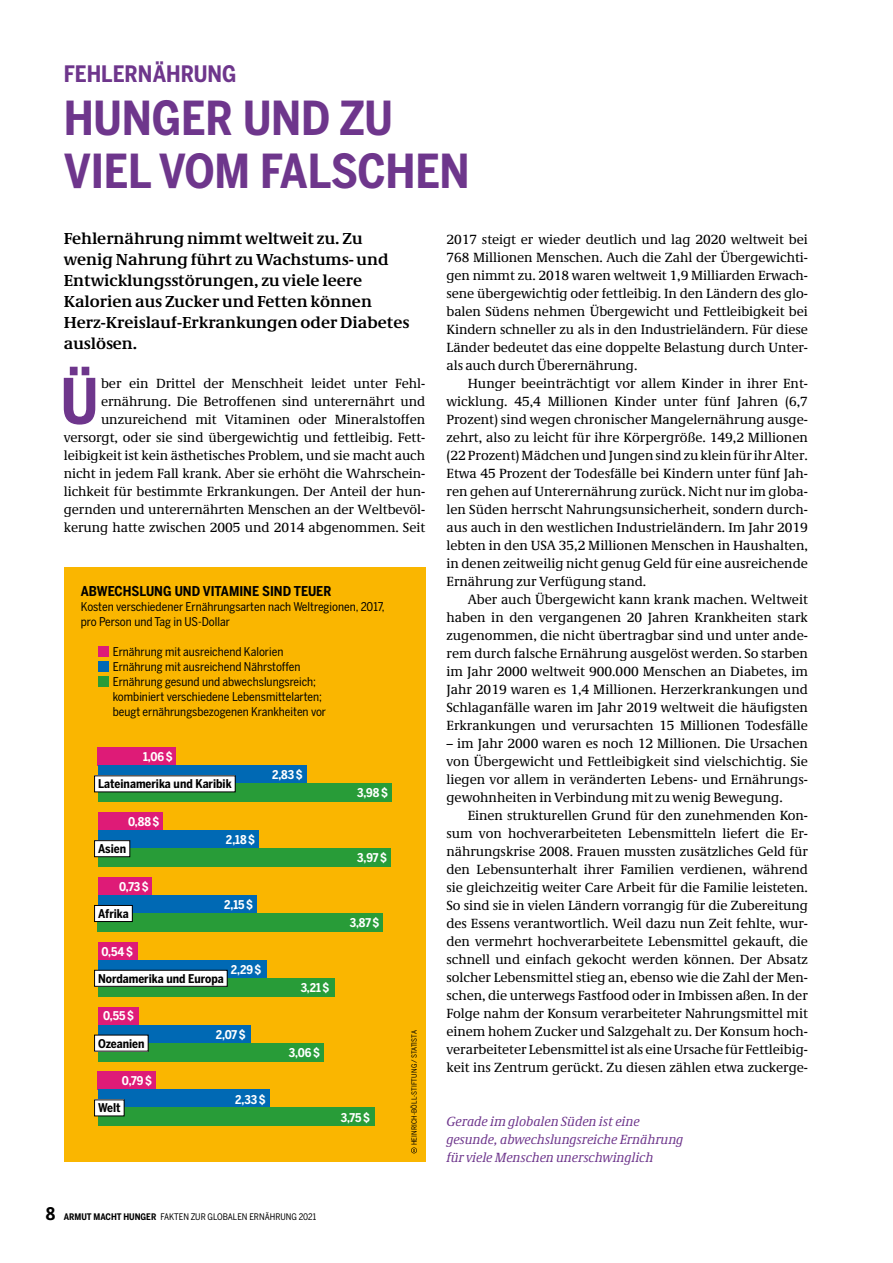
<style>
.page{position:relative;width:893px;height:1263px;background:#fff}
.page>*{position:absolute;margin:0;border:0;box-sizing:border-box;transform-origin:0 0}
.t1{font:700 62.1px "Benton Sans Cond";color:#6e368c}
.t2{font:700 46.5px/52.5px "Benton Sans Cond";letter-spacing:-.005em;color:#6e368c}
.t3{font:700 22.5px "Benton Sans Cond";color:#6e368c}
.t4{font:700 16.5px/21px "Neue Demos";color:#000}
.t5{font:13.5px/18px "Demos Pro";letter-spacing:-.005em;color:#000;text-align:justify}
.t6{font:italic 13.5px/18px "Demos Pro";letter-spacing:-.005em;color:#6e368c}
.t7{font:700 13.5px "Benton Sans Cond";color:#000}
.t8{font:12px/15px "Benton Sans Cond";color:#000}
.t9{font:700 12px "Benton Sans Cond";color:#fff}
.t10{font:700 12px "Benton Sans Cond";color:#000}
.t11{font:9px "Benton Sans Cond";color:#000}
.t12{font:7.2px "Benton Sans Cond";letter-spacing:.02em;color:#000}
.s1{font-weight:700;font-size:17.25px}
.s2{font-weight:700}
</style>
<div class="page">
<div style="left:64px;top:568px;width:361px;height:594px;background:#fab600"></div>
<svg style="left:411px;top:1147px;width:6px;height:6px"></svg>
<div style="left:98px;top:646px;width:10px;height:11px;background:#de1b77"></div>
<div style="left:98px;top:661px;width:10px;height:11px;background:#0069b4"></div>
<div style="left:98px;top:676px;width:10px;height:11px;background:#289c38"></div>
<div style="left:98px;top:748px;width:78px;height:18px;background:#de1b77"></div>
<div style="left:98px;top:766px;width:208px;height:18px;background:#0069b4"></div>
<div style="left:98px;top:784px;width:293px;height:18px;background:#289c38"></div>
<div style="left:95px;top:776px;width:140px;height:16px;background:#fff"></div>
<div style="left:98px;top:813px;width:65px;height:18px;background:#de1b77"></div>
<div style="left:98px;top:831px;width:160px;height:18px;background:#0069b4"></div>
<div style="left:98px;top:849px;width:292px;height:18px;background:#289c38"></div>
<div style="left:95px;top:841px;width:35px;height:16px;background:#fff"></div>
<div style="left:94px;top:840px;width:36px;height:17px;border:1px solid #000"></div>
<div style="left:98px;top:877px;width:54px;height:18px;background:#de1b77"></div>
<div style="left:98px;top:895px;width:158px;height:18px;background:#0069b4"></div>
<div style="left:98px;top:913px;width:285px;height:18px;background:#289c38"></div>
<div style="left:95px;top:905px;width:37px;height:16px;background:#fff"></div>
<div style="left:94px;top:905px;width:39px;height:17px;border:1px solid #000"></div>
<div style="left:98px;top:1072px;width:58px;height:18px;background:#de1b77"></div>
<div style="left:98px;top:1090px;width:172px;height:18px;background:#0069b4"></div>
<div style="left:98px;top:1108px;width:276px;height:18px;background:#289c38"></div>
<div style="left:95px;top:1100px;width:29px;height:16px;background:#fff"></div>
<div style="left:98px;top:942px;width:40px;height:18px;background:#de1b77"></div>
<div style="left:98px;top:960px;width:169px;height:18px;background:#0069b4"></div>
<div style="left:98px;top:978px;width:236px;height:18px;background:#289c38"></div>
<div style="left:95px;top:970px;width:132px;height:16px;background:#fff"></div>
<div style="left:94px;top:970px;width:134px;height:17px;border:1px solid #000"></div>
<div style="left:98px;top:1007px;width:40px;height:18px;background:#de1b77"></div>
<div style="left:98px;top:1025px;width:152px;height:18px;background:#0069b4"></div>
<div style="left:98px;top:1043px;width:225px;height:18px;background:#289c38"></div>
<div style="left:95px;top:1035px;width:53px;height:16px;background:#fff"></div>
<h3 class="t3" style="left:64px;top:60px;width:174px">FEHLERNÄHRUNG</h3>
<h2 class="t2" style="left:64px;top:93px;width:408px">HUNGER UND ZU<br>VIEL VOM FALSCHEN</h2>
<p class="t4" style="left:64px;top:228px;width:347px">Fehlernährung nimmt weltweit zu. Zu wenig Nahrung führt zu Wachstums- und Entwicklungsstörungen, zu viele leere Kalorien aus Zucker und Fetten können Herz-Kreislauf-Erkrankungen oder Diabetes auslösen.</p>
<h1 class="t1" style="left:61px;top:365px;width:39px">Ü</h1>
<p class="t5" style="left:64px;top:374px;width:363px;text-align:right">ber ein Drittel der Menschheit leidet unter Fehl&shy;ernährung. Die Betroffenen sind unterernährt und unzureichend mit Vitaminen oder Mineralstoffen versorgt, oder sie sind übergewichtig und fettleibig. Fett&shy;leibigkeit ist kein ästhetisches Problem, und sie macht auch nicht in jedem Fall krank. Aber sie erhöht die Wahrschein&shy;lichkeit für bestimmte Erkrankungen. Der Anteil der hun&shy;gernden und unterernährten Menschen an der Weltbevöl&shy;kerung hatte zwischen 2005 und 2014 abgenommen. Seit</p>
<p class="t7" style="left:81px;top:583px;width:252px">ABWECHSLUNG UND VITAMINE SIND TEUER</p>
<p class="t8" style="left:81px;top:599px;width:305px">Kosten verschiedener Ernährungsarten nach Weltregionen, 2017, pro Person und Tag in US-Dollar</p>
<p class="t8" style="left:113px;top:644px;width:215px">Ernährung mit ausreichend Kalorien Ernährung mit ausreichend Nährstoffen Ernährung gesund und abwechslungsreich; kombiniert verschiedene Lebensmittelarten; beugt ernährungsbezogenen Krankheiten vor</p>
<p class="t9" style="left:143px;top:750px;width:31px">1,06$</p>
<p class="t10" style="left:98px;top:777px;width:135px">Lateinamerika und Karibik</p>
<p class="t9" style="left:128px;top:815px;width:33px">0,88$</p>
<p class="t10" style="left:98px;top:842px;width:30px">Asien</p>
<p class="t9" style="left:119px;top:879px;width:31px">0,73$</p>
<p class="t10" style="left:98px;top:907px;width:32px">Afrika</p>
<p class="t9" style="left:102px;top:944px;width:33px">0,54$</p>
<p class="t9" style="left:226px;top:833px;width:31px">2,18$</p>
<p class="t9" style="left:224px;top:898px;width:30px">2,15$</p>
<p class="t9" style="left:231px;top:963px;width:32px">2,29$</p>
<p class="t10" style="left:98px;top:971px;width:127px">Nordamerika und Europa</p>
<p class="t9" style="left:103px;top:1009px;width:32px">0,55$</p>
<p class="t10" style="left:98px;top:1036px;width:48px">Ozeanien</p>
<p class="t9" style="left:122px;top:1074px;width:32px">0,79$</p>
<p class="t9" style="left:216px;top:1027px;width:31px">2,07$</p>
<p class="t9" style="left:272px;top:768px;width:32px">2,83$</p>
<p class="t9" style="left:301px;top:981px;width:30px">3,21$</p>
<p class="t9" style="left:289px;top:1045px;width:33px">3,06$</p>
<p class="t10" style="left:98px;top:1101px;width:24px">Welt</p>
<p class="t9" style="left:235px;top:1092px;width:32px">2,33$</p>
<p class="t9" style="left:357px;top:786px;width:32px">3,98$</p>
<p class="t9" style="left:357px;top:851px;width:31px">3,97$</p>
<p class="t9" style="left:350px;top:916px;width:31px">3,87$</p>
<p class="t9" style="left:341px;top:1110px;width:31px">3,75$</p>
<p class="t12" style="left:410px;top:1145px;width:116px;rotate:-90deg">HEINRICH-BÖLL-STIFTUNG / STATISTA</p>
<p class="t11" style="left:46px;top:1212px;width:272px"><span class="s1">8</span> <span class="s2">ARMUT MACHT HUNGER</span> FAKTEN ZUR GLOBALEN ERNÄHRUNG 2021</p>
<p class="t5" style="left:446px;top:230px;width:363px">2017 steigt er wieder deutlich und lag 2020 weltweit bei 768 Millionen Menschen. Auch die Zahl der Übergewichti&shy;gen nimmt zu. 2018 waren weltweit 1,9 Milliarden Erwach&shy;sene übergewichtig oder fettleibig. In den Ländern des glo&shy;balen Südens nehmen Übergewicht und Fettleibigkeit bei Kindern schneller zu als in den Industrieländern. Für diese Länder bedeutet das eine doppelte Belastung durch Unter&shy;als auch durch Überernährung.</p>
<p class="t5" style="left:446px;top:374px;width:363px;text-indent:21px">Hunger beeinträchtigt vor allem Kinder in ihrer Ent&shy;wicklung. 45,4 Millionen Kinder unter fünf Jahren (6,7<br>Prozent) sind wegen chronischer Mangelernährung ausge&shy;zehrt, also zu leicht für ihre Körpergröße. 149,2 Millionen (22 Prozent) Mädchen und Jungen sind zu klein für ihr Alter.<br>Etwa 45 Prozent der Todesfälle bei Kindern unter fünf Jah&shy;ren gehen auf Unterernährung zurück. Nicht nur im globa&shy;len Süden herrscht Nahrungsunsicherheit, sondern durch&shy;aus auch in den westlichen Industrieländern. Im Jahr 2019 lebten in den USA 35,2 Millionen Menschen in Haushalten, in denen zeitweilig nicht genug Geld für eine ausreichende Ernährung zur Verfügung stand.</p>
<p class="t5" style="left:446px;top:590px;width:363px;text-indent:21px">Aber auch Übergewicht kann krank machen. Weltweit haben in den vergangenen 20 Jahren Krankheiten stark zugenommen, die nicht übertragbar sind und unter ande&shy;rem durch falsche Ernährung ausgelöst werden. So starben im Jahr 2000 weltweit 900.000 Menschen an Diabetes, im Jahr 2019 waren es 1,4 Millionen. Herzerkrankungen und Schlaganfälle waren im Jahr 2019 weltweit die häufigsten Erkrankungen und verursachten 15 Millionen Todesfälle</p>
<p class="t5" style="left:446px;top:734px;width:363px">– im Jahr 2000 waren es noch 12 Millionen. Die Ursachen von Übergewicht und Fettleibigkeit sind vielschichtig. Sie liegen vor allem in veränderten Lebens- und Ernährungs&shy;gewohnheiten in Verbindung mit zu wenig Bewegung.</p>
<p class="t5" style="left:446px;top:806px;width:363px;text-indent:21px">Einen strukturellen Grund für den zunehmenden Kon&shy;sum von hochverarbeiteten Lebensmitteln liefert die Er&shy;nährungskrise 2008. Frauen mussten zusätzliches Geld für den Lebensunterhalt ihrer Familien verdienen, während sie gleichzeitig weiter Care Arbeit für die Familie leisteten.<br>So sind sie in vielen Ländern vorrangig für die Zubereitung des Essens verantwortlich. Weil dazu nun Zeit fehlte, wur&shy;den vermehrt hochverarbeitete Lebensmittel gekauft, die schnell und einfach gekocht werden können. Der Absatz solcher Lebensmittel stieg an, ebenso wie die Zahl der Men&shy;schen, die unterwegs Fastfood oder in Imbissen aßen. In der Folge nahm der Konsum verarbeiteter Nahrungsmittel mit einem hohem Zucker und Salzgehalt zu. Der Konsum hoch&shy;verarbeiteter Lebensmittel ist als eine Ursache für Fettleibig&shy;keit ins Zentrum gerückt. Zu diesen zählen etwa zuckerge-</p>
<p class="t6" style="left:446px;top:1112px;width:238px">Gerade im globalen Süden ist eine gesunde, abwechslungsreiche Ernährung für viele Menschen unerschwinglich</p>
</div>
